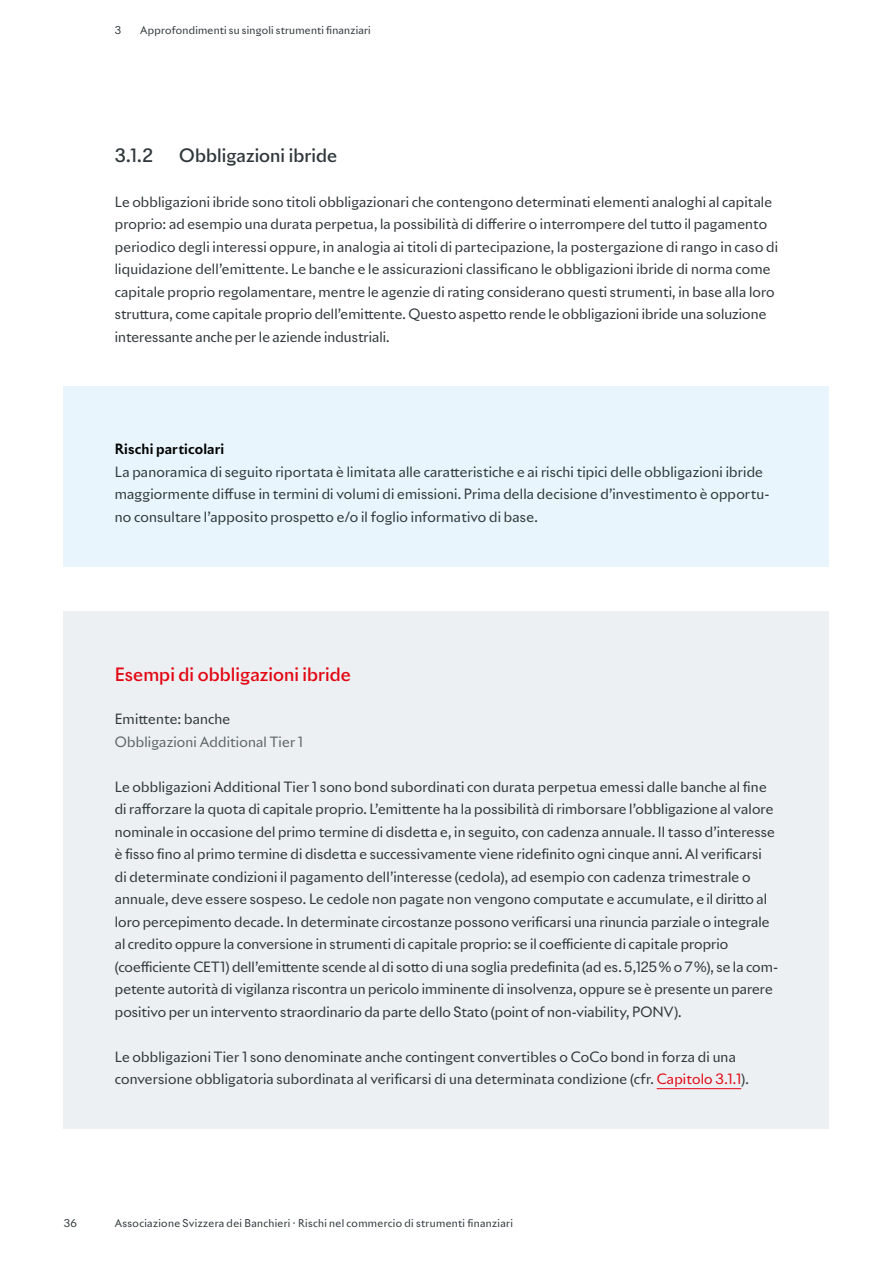
<style>
.page{position:relative;width:893px;height:1263px;background:#fff}
.page>*{position:absolute;margin:0;border:0;box-sizing:border-box;transform-origin:0 0}
.t1{font:500 18px "Riviera Nights";letter-spacing:.005em;color:#e30613}
.t2{font:500 18px "Riviera Nights";letter-spacing:.005em;color:#30383b}
.t3{font:13.8px/22.5px "Riviera Nights";letter-spacing:.01em;color:#30383b}
.t4{font:13.8px "Riviera Nights";letter-spacing:.015em;color:#5d6569}
.t5{font:700 13.8px "Riviera Nights";letter-spacing:.01em;color:#000}
.t6{font:10.5px "Riviera Nights";letter-spacing:.03em;color:#30383b}
.s1{color:#e30613}
</style>
<div class="page">
<div style="left:64px;top:386px;width:765px;height:180px;background:#e8f5fc"></div>
<div style="left:64px;top:611px;width:765px;height:518px;background:#ecf0f2"></div>
<hr style="left:657px;top:1088px;width:84px;height:1px;background:#e30613">
<p class="t6" style="left:115px;top:23px;width:8px">3</p>
<p class="t6" style="left:140px;top:23px;width:232px">Approfondimenti su singoli strumenti finanziari</p>
<h1 class="t2" style="left:115px;top:143px;width:40px">3.1.2</h1>
<h1 class="t2" style="left:179px;top:143px;width:159px">Obbligazioni ibride</h1>
<p class="t3" style="left:115px;top:190px;width:665px">Le obbligazioni ibride sono titoli obbligazionari che contengono determinati elementi analoghi al capitale proprio: ad esempio una durata perpetua, la possibilità di differire o interrompere del tutto il pagamento periodico degli interessi oppure, in analogia ai titoli di partecipazione, la postergazione di rango in caso di liquidazione dell’emittente. Le banche e le assicurazioni classificano le obbligazioni ibride di norma come capitale proprio regolamentare, mentre le agenzie di rating considerano questi strumenti, in base alla loro struttura, come capitale proprio dell’emittente. Questo aspetto rende le obbligazioni ibride una soluzione interessante anche per le aziende industriali.</p>
<p class="t5" style="left:115px;top:440px;width:111px">Rischi particolari</p>
<p class="t3" style="left:115px;top:460px;width:656px">La panoramica di seguito riportata è limitata alle caratteristiche e ai rischi tipici delle obbligazioni ibride maggiormente diffuse in termini di volumi di emissioni. Prima della decisione d’investimento è opportu&shy;no consultare l’apposito prospetto e/o il foglio informativo di base.</p>
<h1 class="t1" style="left:115px;top:663px;width:238px">Esempi di obbligazioni ibride</h1>
<p class="t3" style="left:115px;top:707px;width:117px">Emittente: banche</p>
<p class="t4" style="left:115px;top:733px;width:190px">Obbligazioni Additional Tier 1</p>
<p class="t3" style="left:115px;top:775px;width:665px">Le obbligazioni Additional Tier 1 sono bond subordinati con durata perpetua emessi dalle banche al fine di rafforzare la quota di capitale proprio. L’emittente ha la possibilità di rimborsare l’obbligazione al valore nominale in occasione del primo termine di disdetta e, in seguito, con cadenza annuale. Il tasso d’interesse è fisso fino al primo termine di disdetta e successivamente viene ridefinito ogni cinque anni. Al verificarsi<br>di determinate condizioni il pagamento dell’interesse (cedola), ad esempio con cadenza trimestrale o annuale, deve essere sospeso. Le cedole non pagate non vengono computate e accumulate, e il diritto al loro percepimento decade. In determinate circostanze possono verificarsi una rinuncia parziale o integrale al credito oppure la conversione in strumenti di capitale proprio: se il coefficiente di capitale proprio (coefficiente CET1) dell’emittente scende al di sotto di una soglia predefinita (ad es. 5,125 % o 7 %), se la com&shy;petente autorità di vigilanza riscontra un pericolo imminente di insolvenza, oppure se è presente un parere positivo per un intervento straordinario da parte dello Stato (point of non-viability, PONV).</p>
<p class="t3" style="left:115px;top:1045px;width:636px">Le obbligazioni Tier 1 sono denominate anche contingent convertibles o CoCo bond in forza di una conversione obbligatoria subordinata al verificarsi di una determinata condizione (cfr. <span class="s1">Capitolo 3.1.1</span>).</p>
<p class="t6" style="left:64px;top:1217px;width:15px">36</p>
<p class="t6" style="left:115px;top:1217px;width:400px">Associazione Svizzera dei Banchieri · Rischi nel commercio di strumenti finanziari</p>
</div>
